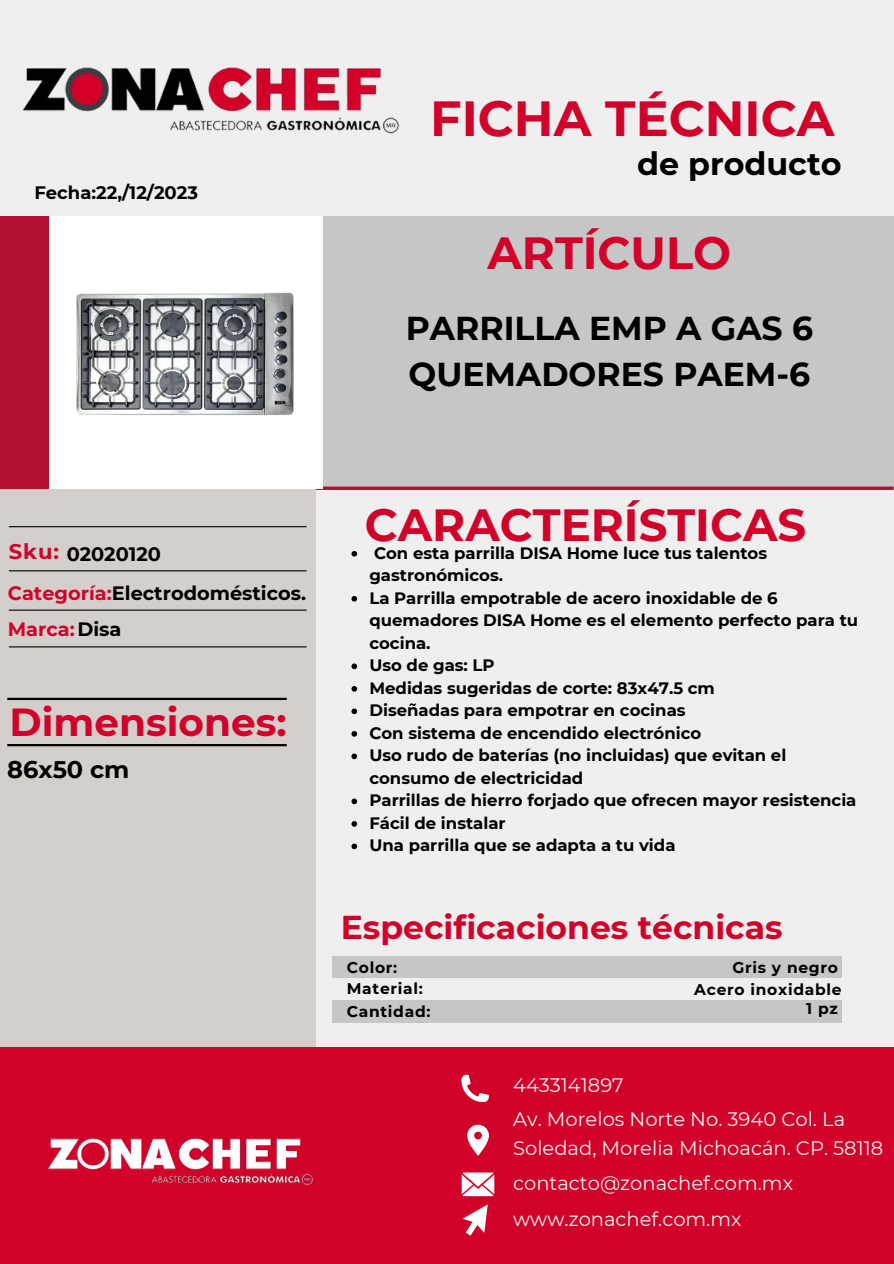
<style>
.page{position:relative;width:894px;height:1264px;background:#fff}
.page>*{position:absolute;margin:0;border:0;box-sizing:border-box;transform-origin:0 0}
.t1{font:700 49.2px "Montserrat";color:#d20129}
.t2{font:700 45px "Montserrat";color:#d20129}
.t3{font:700 39px "Montserrat";color:#d20129}
.t4{font:700 33px/46.2px "Montserrat";color:#000}
.t5{font:700 33px "Montserrat";color:#d20129}
.t6{font:700 31.8px "Montserrat";color:#000}
.t7{font:700 24px "Montserrat";color:#000}
.t8{font:700 21.15px "Montserrat";color:#d20129}
.t9{font:19.5px/28.2px "Montserrat";color:#f1f1f0}
.t10{font:700 19.35px "Montserrat";color:#000}
.t11{font:700 19.35px "Montserrat";color:#d20129}
.t12{font:700 18px "Montserrat";color:#000}
.t13{font:700 16.5px/22.5px "Montserrat";color:#000}
.t14{font:700 15.45px "Montserrat";letter-spacing:.045em;color:#000}
.s1{color:#d20129}
.s2{color:#000}
</style>
<div class="page">
<div style="left:0;top:0;width:893px;height:1263px;background:#efefef"></div>
<div style="left:0;top:463px;width:316px;height:640px;background:#d4cfcb"></div>
<div style="left:0;top:1047px;width:893px;height:216px;background:#d20129"></div>
<div style="left:50px;top:216px;width:843px;height:272px;background:#c6c6c6"></div>
<div style="left:0;top:216px;width:50px;height:272px;background:#b21031"></div>
<svg style="left:316px;top:486px;width:577px;height:4px;background:#b52d48"></svg>
<img style="left:22px;top:67px;width:378px;height:67px">
<img style="left:47px;top:1138px;width:267px;height:47px">
<div style="left:332px;top:956px;width:509px;height:22px;background:#c6c6c6"></div>
<div style="left:332px;top:1000px;width:509px;height:22px;background:#c6c6c6"></div>
<hr style="left:9px;top:646px;width:297px;height:1px;background:#000">
<hr style="left:9px;top:526px;width:297px;height:1px;background:#000">
<hr style="left:9px;top:570px;width:297px;height:1px;background:#000">
<hr style="left:9px;top:609px;width:297px;height:1px;background:#000">
<svg style="left:461px;top:1074px;width:27px;height:27px"></svg>
<svg style="left:467px;top:1124px;width:21px;height:31px"></svg>
<svg style="left:461px;top:1172px;width:33px;height:24px"></svg>
<svg style="left:463px;top:1205px;width:24px;height:30px"></svg>
<hr style="left:7px;top:744px;width:280px;height:2px;background:#000">
<hr style="left:7px;top:697px;width:280px;height:3px;background:#000">
<img style="left:50px;top:216px;width:272px;height:272px">
<svg style="left:351px;top:551px;width:6px;height:5px"></svg>
<svg style="left:351px;top:596px;width:6px;height:5px"></svg>
<svg style="left:351px;top:663px;width:6px;height:6px"></svg>
<svg style="left:351px;top:686px;width:6px;height:5px"></svg>
<svg style="left:351px;top:708px;width:6px;height:6px"></svg>
<svg style="left:351px;top:731px;width:6px;height:5px"></svg>
<svg style="left:351px;top:753px;width:6px;height:6px"></svg>
<svg style="left:351px;top:798px;width:6px;height:6px"></svg>
<svg style="left:351px;top:821px;width:6px;height:5px"></svg>
<svg style="left:351px;top:843px;width:6px;height:6px"></svg>
<p class="t12" style="left:34px;top:181px;width:165px">Fecha:22,/12/2023</p>
<p class="t1" style="left:430px;top:88px;width:406px">FICHA TÉCNICA</p>
<p class="t6" style="left:637px;top:144px;width:206px">de producto</p>
<p class="t2" style="left:487px;top:226px;width:245px">ARTÍCULO</p>
<p class="t4" style="left:405px;top:305px;width:409px">PARRILLA EMP A GAS 6<br>QUEMADORES PAEM-6</p>
<p class="t8" style="left:9px;top:538px;width:52px">Sku:</p>
<p class="t10" style="left:8px;top:581px;width:300px"><span class="s1">Categoría:</span>Electrodomésticos.</p>
<p class="t11" style="left:8px;top:617px;width:115px">Marca:<span class="s2">Disa</span></p>
<p class="t10" style="left:67px;top:542px;width:96px">02020120</p>
<p class="t3" style="left:10px;top:697px;width:278px">Dimensiones:</p>
<p class="t7" style="left:7px;top:754px;width:124px">86x50 cm</p>
<p class="t2" style="left:364px;top:497px;width:443px">CARACTERÍSTICAS</p>
<p class="t13" style="left:369px;top:541px;width:399px">Con esta parrilla DISA Home luce tus talentos gastronómicos.</p>
<p class="t13" style="left:369px;top:586px;width:490px">La Parrilla empotrable de acero inoxidable de 6 quemadores DISA Home es el elemento perfecto para tu cocina.</p>
<p class="t13" style="left:369px;top:654px;width:127px">Uso de gas: LP</p>
<p class="t13" style="left:369px;top:676px;width:347px">Medidas sugeridas de corte: 83x47.5 cm</p>
<p class="t13" style="left:369px;top:699px;width:317px">Diseñadas para empotrar en cocinas</p>
<p class="t13" style="left:369px;top:721px;width:333px">Con sistema de encendido electrónico</p>
<p class="t13" style="left:369px;top:744px;width:418px">Uso rudo de baterías (no incluidas) que evitan el consumo de electricidad</p>
<p class="t13" style="left:369px;top:789px;width:488px">Parrillas de hierro forjado que ofrecen mayor resistencia</p>
<p class="t13" style="left:369px;top:811px;width:138px">Fácil de instalar</p>
<p class="t13" style="left:369px;top:834px;width:307px">Una parrilla que se adapta a tu vida</p>
<p class="t5" style="left:341px;top:906px;width:443px">Especificaciones técnicas</p>
<p class="t14" style="left:347px;top:958px;width:52px">Color:</p>
<p class="t14" style="left:347px;top:979px;width:78px">Material:</p>
<p class="t14" style="left:347px;top:1001px;width:85px">Cantidad:</p>
<p class="t14" style="left:732px;top:958px;width:107px">Gris y negro</p>
<p class="t14" style="left:694px;top:979px;width:149px">Acero inoxidable</p>
<p class="t14" style="left:806px;top:998px;width:33px">1 pz</p>
<p class="t9" style="left:513px;top:1071px;width:112px">4433141897</p>
<p class="t9" style="left:513px;top:1105px;width:371px">Av. Morelos Norte No. 3940 Col. La<br>Soledad, Morelia Michoacán. CP. 58118</p>
<p class="t9" style="left:513px;top:1169px;width:281px">contacto@zonachef.com.mx</p>
<p class="t9" style="left:513px;top:1205px;width:230px">www.zonachef.com.mx</p>
</div>
